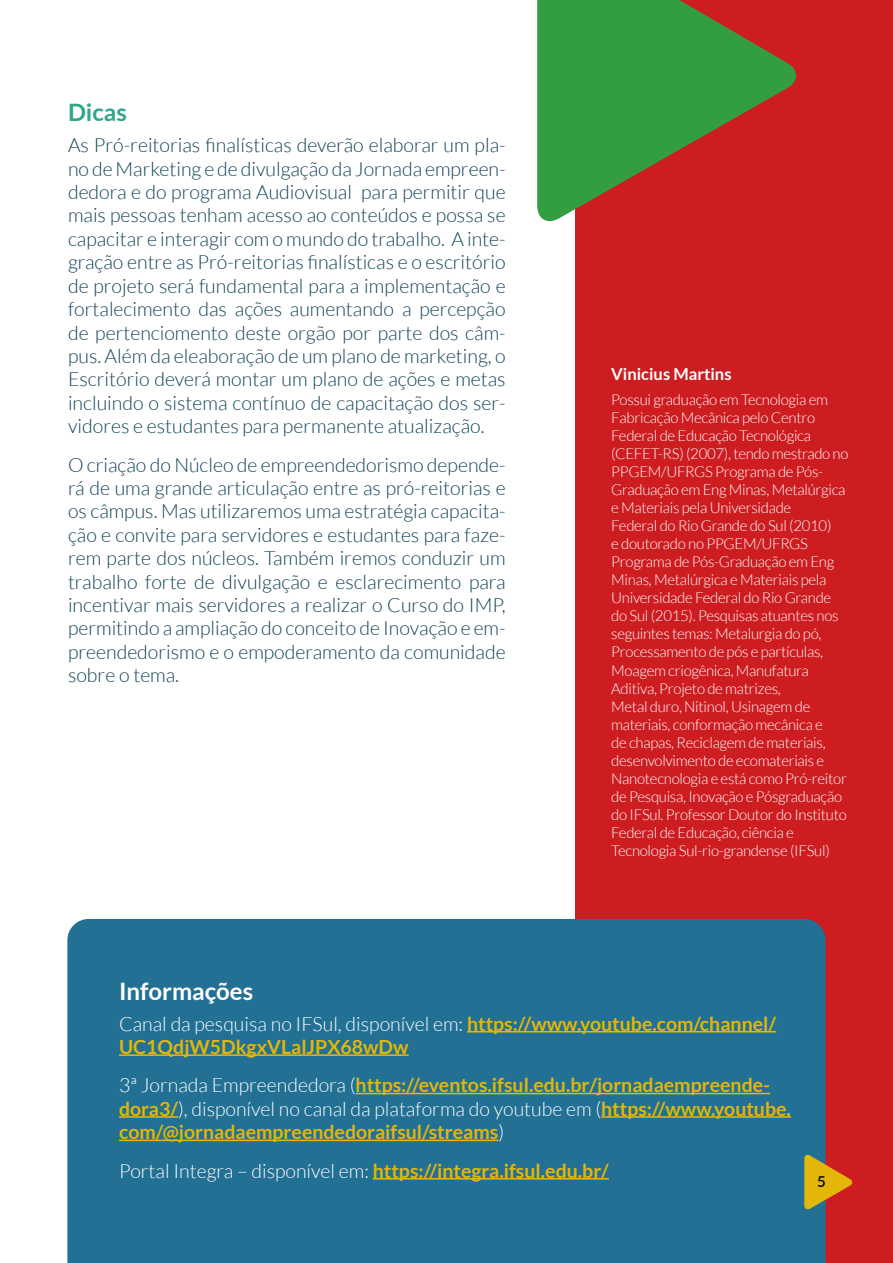
<style>
.page{position:relative;width:893px;height:1263px;background:#fff}
.page>*{position:absolute;margin:0;border:0;box-sizing:border-box;transform-origin:0 0}
.t1{font:700 24px "Lato";color:#fff}
.t2{font:700 24px "Lato";color:#2ea689}
.t3{font:300 19.5px/23.4px "Lato";color:#0f4155;text-align:justify}
.t4{font:700 19.5px/23.4px "Lato";color:#e3b60a}
.t5{font:700 16.5px "Lato";color:#fff}
.t6{font:300 15px/18px "Lato";letter-spacing:-.02em;color:#fff}
.t7{font:600 15px "Lato";color:#000}
.s1{font-weight:300;color:#fff}
</style>
<div class="page">
<div style="left:575px;top:0;width:318px;height:1263px;background:#ce1d21"></div>
<svg style="left:537px;top:0;width:260px;height:222px;fill:#329e41"></svg>
<div style="left:67px;top:919px;width:759px;height:344px;background:#227094"></div>
<hr style="left:467px;top:1031px;width:309px;height:1px;background:#e3b60a">
<hr style="left:119px;top:1054px;width:290px;height:2px;background:#e3b60a">
<hr style="left:356px;top:1093px;width:414px;height:1px;background:#e3b60a">
<hr style="left:119px;top:1116px;width:59px;height:2px;background:#e3b60a">
<hr style="left:601px;top:1116px;width:190px;height:2px;background:#e3b60a">
<hr style="left:119px;top:1139px;width:379px;height:2px;background:#e3b60a">
<hr style="left:373px;top:1178px;width:236px;height:1px;background:#e3b60a">
<svg style="left:804px;top:1154px;width:49px;height:56px"></svg>
<p class="t2" style="left:68px;top:99px;width:60px">Dicas</p>
<p class="t3" style="left:68px;top:134px;width:439px">As Pró-reitorias finalísticas deverão elaborar um pla&shy;no de Marketing e de divulgação da Jornada empreen&shy;dedora e do programa Audiovisual para permitir que mais pessoas tenham acesso ao conteúdos e possa se capacitar e interagir com o mundo do trabalho. A inte&shy;gração entre as Pró-reitorias finalísticas e o escritório de projeto será fundamental para a implementação e fortalecimento das ações aumentando a percepção de pertenciomento deste orgão por parte dos câm&shy;pus. Além da eleaboração de um plano de marketing, o Escritório deverá montar um plano de ações e metas incluindo o sistema contínuo de capacitação dos ser&shy;vidores e estudantes para permanente atualização.</p>
<p class="t3" style="left:68px;top:453px;width:439px">O criação do Núcleo de empreendedorismo depende&shy;rá de uma grande articulação entre as pró-reitorias e os câmpus. Mas utilizaremos uma estratégia capacita&shy;ção e convite para servidores e estudantes para faze&shy;rem parte dos núcleos. Também iremos conduzir um trabalho forte de divulgação e esclarecimento para incentivar mais servidores a realizar o Curso do IMP, permitindo a ampliação do conceito de Inovação e em&shy;preendedorismo e o empoderamento da comunidade sobre o tema.</p>
<p class="t5" style="left:611px;top:364px;width:122px">Vinicius Martins</p>
<p class="t6" style="left:611px;top:391px;width:239px">Possui graduação em Tecnologia em Fabricação Mecânica pelo Centro Federal de Educação Tecnológica (CEFET-RS) (2007), tendo mestrado no PPGEM/UFRGS Programa de Pós-Graduação em Eng Minas, Metalúrgica e Materiais pela Universidade<br>Federal do Rio Grande do Sul (2010)<br>e doutorado no PPGEM/UFRGS Programa de Pós-Graduação em Eng Minas, Metalúrgica e Materiais pela Universidade Federal do Rio Grande do Sul (2015). Pesquisas atuantes nos seguintes temas: Metalurgia do pó, Processamento de pós e partículas, Moagem criogênica, Manufatura Aditiva, Projeto de matrizes,<br>Metal duro, Nitinol, Usinagem de materiais, conformação mecânica e<br>de chapas, Reciclagem de materiais, desenvolvimento de ecomateriais e Nanotecnologia e está como Pró-reitor de Pesquisa, Inovação e Pósgraduação do IFSul. Professor Doutor do Instituto Federal de Educação, ciência e Tecnologia Sul-rio-grandense (IFSul)</p>
<p class="t1" style="left:119px;top:977px;width:136px">Informações</p>
<p class="t4" style="left:119px;top:1011px;width:658px"><span class="s1">Canal da pesquisa no IFSul, disponível em:</span> https://www.youtube.com/channel/<br>UC1QdjW5DkgxVLalJPX68wDw</p>
<p class="t4" style="left:119px;top:1073px;width:673px"><span class="s1">3ª Jornada Empreendedora (</span>https://eventos.ifsul.edu.br/jornadaempreende&shy;dora3/<span class="s1">), disponível no canal da plataforma do youtube em (</span>https://www.youtube. com/@jornadaempreendedoraifsul/streams<span class="s1">)</span></p>
<p class="t4" style="left:119px;top:1158px;width:491px"><span class="s1">Portal Integra – disponível em:</span> https://integra.ifsul.edu.br/</p>
<p class="t7" style="left:817px;top:1170px;width:10px">5</p>
</div>
